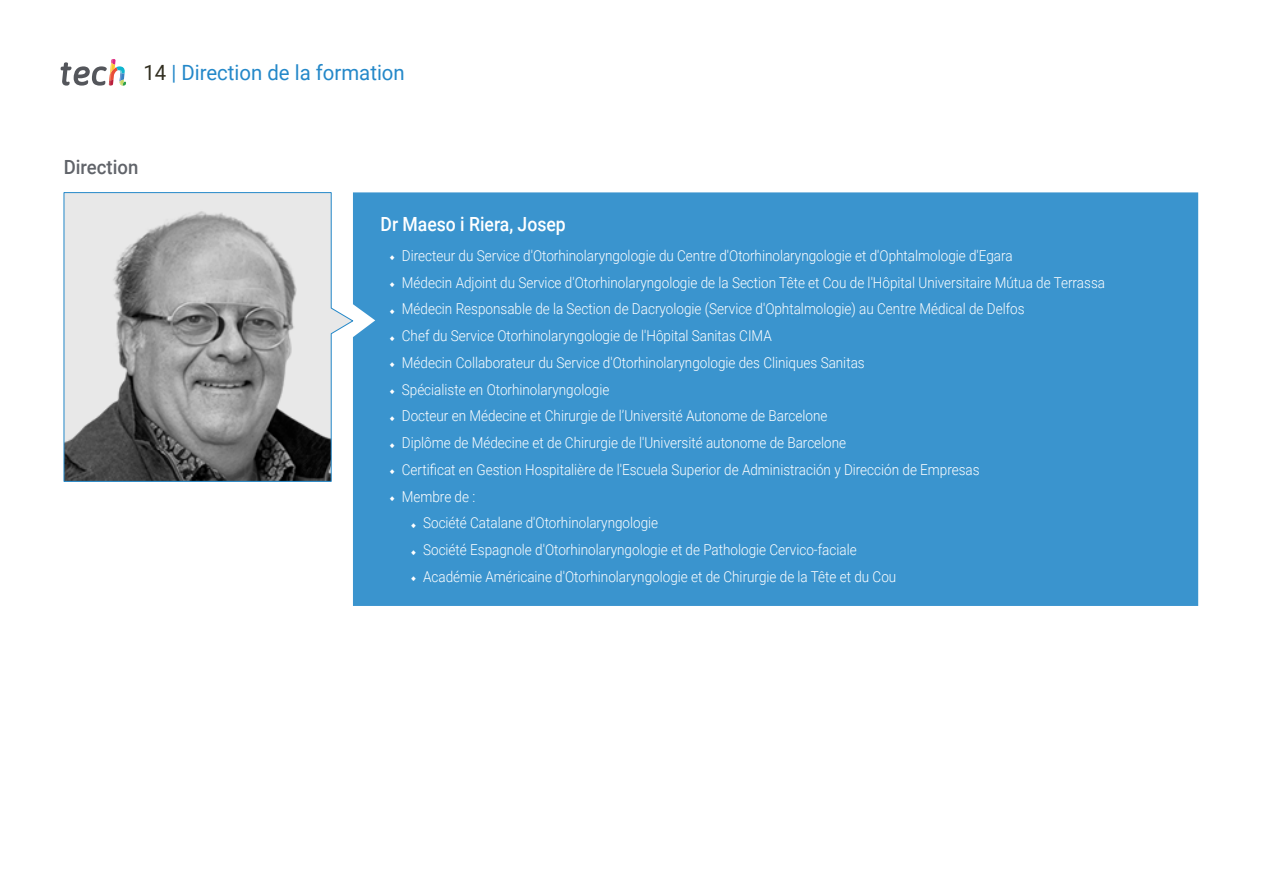
<style>
.page{position:relative;width:1263px;height:893px;background:#fff}
.page>*{position:absolute;margin:0;border:0;box-sizing:border-box;transform-origin:0 0}
.t1{font:21px "Roboto";color:#2488c9}
.t2{font:500 19.5px "Roboto";color:#fff;scale:.9 1}
.t3{font:500 19.5px "Roboto";color:#61646a;scale:.95 1}
.t4{font:300 15px "Roboto";color:#fff;scale:.9 1}
.s1{color:#312e20}
</style>
<div class="page">
<svg style="left:61px;top:59px;width:65px;height:27px"></svg>
<div style="left:353px;top:192px;width:845px;height:414px;background:#3a94ce"></div>
<svg style="left:64px;top:192px;width:289px;height:290px"></svg>
<svg style="left:390px;top:255px;width:4px;height:5px"></svg>
<svg style="left:390px;top:282px;width:4px;height:5px"></svg>
<svg style="left:390px;top:309px;width:4px;height:5px"></svg>
<svg style="left:390px;top:336px;width:4px;height:5px"></svg>
<svg style="left:390px;top:362px;width:4px;height:5px"></svg>
<svg style="left:390px;top:389px;width:4px;height:5px"></svg>
<svg style="left:390px;top:416px;width:4px;height:5px"></svg>
<svg style="left:390px;top:443px;width:4px;height:5px"></svg>
<svg style="left:390px;top:469px;width:4px;height:5px"></svg>
<svg style="left:390px;top:496px;width:4px;height:5px"></svg>
<svg style="left:411px;top:523px;width:5px;height:5px"></svg>
<svg style="left:411px;top:550px;width:5px;height:5px"></svg>
<svg style="left:411px;top:576px;width:5px;height:5px"></svg>
<h1 class="t1" style="left:144px;top:57px;width:263px"><span class="s1">14</span> | Direction de la formation</h1>
<h2 class="t3" style="left:64px;top:153px;width:80px">Direction</h2>
<h2 class="t2" style="left:381px;top:211px;width:207px">Dr Maeso i Riera, Josep</h2>
<p class="t4" style="left:402px;top:245px;width:680px">Directeur du Service d'Otorhinolaryngologie du Centre d'Otorhinolaryngologie et d'Ophtalmologie d'Egara</p>
<p class="t4" style="left:402px;top:272px;width:783px">Médecin Adjoint du Service d'Otorhinolaryngologie de la Section Tête et Cou de l'Hôpital Universitaire Mútua de Terrassa</p>
<p class="t4" style="left:402px;top:298px;width:693px">Médecin Responsable de la Section de Dacryologie (Service d'Ophtalmologie) au Centre Médical de Delfos</p>
<p class="t4" style="left:402px;top:325px;width:413px">Chef du Service Otorhinolaryngologie de l'Hôpital Sanitas CIMA</p>
<p class="t4" style="left:402px;top:352px;width:516px">Médecin Collaborateur du Service d'Otorhinolaryngologie des Cliniques Sanitas</p>
<p class="t4" style="left:402px;top:379px;width:232px">Spécialiste en Otorhinolaryngologie</p>
<p class="t4" style="left:402px;top:405px;width:474px">Docteur en Médecine et Chirurgie de l’Université Autonome de Barcelone</p>
<p class="t4" style="left:402px;top:432px;width:495px">Diplôme de Médecine et de Chirurgie de l'Université autonome de Barcelone</p>
<p class="t4" style="left:402px;top:459px;width:643px">Certificat en Gestion Hospitalière de l'Escuela Superior de Administración y Dirección de Empresas</p>
<p class="t4" style="left:402px;top:486px;width:83px">Membre de :</p>
<p class="t4" style="left:423px;top:512px;width:263px">Société Catalane d'Otorhinolaryngologie</p>
<p class="t4" style="left:423px;top:539px;width:483px">Société Espagnole d'Otorhinolaryngologie et de Pathologie Cervico-faciale</p>
<p class="t4" style="left:423px;top:566px;width:527px">Académie Américaine d'Otorhinolaryngologie et de Chirurgie de la Tête et du Cou</p>
</div>
